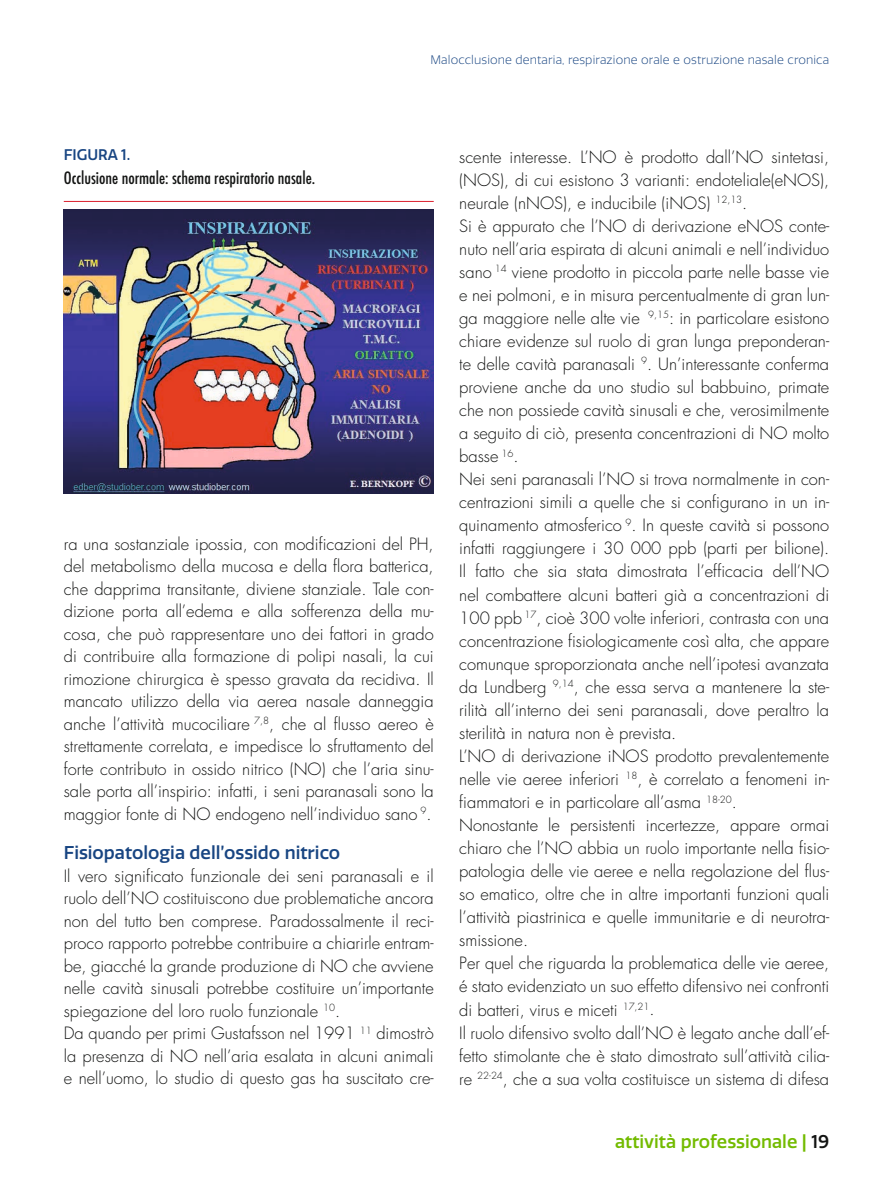
<style>
.page{position:relative;width:893px;height:1191px;background:#fff}
.page>*{position:absolute;margin:0;border:0;box-sizing:border-box;transform-origin:0 0}
.t1{font:500 18px "Quatro";color:#184582}
.t2{font:500 18px "Quatro";color:#73bb00}
.t3{font:300 16.5px/23.1px "Futura Std";color:#131413}
.t4{font:500 condensed 16.5px "Futura";color:#131413}
.t5{font:500 15px "Quatro";color:#184582}
.t6{font:300 12px "Quatro";letter-spacing:.01em;color:#184582}
.s1{color:#131413}
</style>
<div class="page">
<hr style="left:64px;top:201px;width:370px;height:1px;background:#db1d2b">
<img style="left:64px;top:210px;width:370px;height:283px">
<p class="t6" style="left:430px;top:53px;width:400px">Malocclusione dentaria, respirazione orale e ostruzione nasale cronica</p>
<p class="t5" style="left:64px;top:146px;width:68px">FIGURA 1.</p>
<p class="t4" style="left:64px;top:167px;width:253px">Occlusione normale: schema respiratorio nasale.</p>
<p class="t3" style="left:64px;top:533px;width:371px;line-height:22.5px;text-align:justify">ra una sostanziale ipossia, con modificazioni del PH, del metabolismo della mucosa e della flora batterica, che dapprima transitante, diviene stanziale. Tale con‑ dizione porta all’edema e alla sofferenza della mu‑ cosa, che può rappresentare uno dei fattori in grado di contribuire alla formazione di polipi nasali, la cui rimozione chirurgica è spesso gravata da recidiva. Il mancato utilizzo della via aerea nasale danneggia anche l’attività mucociliare <sup>7,8</sup>, che al flusso aereo è strettamente correlata, e impedisce lo sfruttamento del forte contributo in ossido nitrico (NO) che l’aria sinu‑ sale porta all’inspirio: infatti, i seni paranasali sono la maggior fonte di NO endogeno nell’individuo sano <sup>9</sup>.</p>
<p class="t1" style="left:64px;top:842px;width:278px">Fisiopatologia dell’ossido nitrico</p>
<p class="t3" style="left:64px;top:865px;width:371px;line-height:22.5px">Il vero significato funzionale dei seni paranasali e il ruolo dell’NO costituiscono due problematiche ancora non del tutto ben comprese. Paradossalmente il reci‑ proco rapporto potrebbe contribuire a chiarirle entram‑ be, giacché la grande produzione di NO che avviene nelle cavità sinusali potrebbe costituire un’importante spiegazione del loro ruolo funzionale <sup>10</sup>.<br>Da quando per primi Gustafsson nel 1991 <sup>11</sup> dimostrò la presenza di NO nell’aria esalata in alcuni animali e nell’uomo, lo studio di questo gas ha suscitato cre‑</p>
<p class="t3" style="left:459px;top:145px;width:371px">scente interesse. L’NO è prodotto dall’NO sintetasi, (NOS), di cui esistono 3 varianti: endoteliale(eNOS), neurale (nNOS), e inducibile (iNOS) <sup>12,13</sup>.<br>Si è appurato che l’NO di derivazione eNOS conte‑ nuto nell’aria espirata di alcuni animali e nell’individuo sano <sup>14</sup> viene prodotto in piccola parte nelle basse vie e nei polmoni, e in misura percentualmente di gran lun‑ ga maggiore nelle alte vie <sup>9,15</sup>: in particolare esistono chiare evidenze sul ruolo di gran lunga preponderan‑ te delle cavità paranasali <sup>9</sup>. Un’interessante conferma proviene anche da uno studio sul babbuino, primate che non possiede cavità sinusali e che, verosimilmente a seguito di ciò, presenta concentrazioni di NO molto basse <sup>16</sup>.<br>Nei seni paranasali l’NO si trova normalmente in con‑ centrazioni simili a quelle che si configurano in un in‑ quinamento atmosferico <sup>9</sup>. In queste cavità si possono infatti raggiungere i 30 000 ppb (parti per bilione).<br>Il fatto che sia stata dimostrata l’efficacia dell’NO nel combattere alcuni batteri già a concentrazioni di 100 ppb <sup>17</sup>, cioè 300 volte inferiori, contrasta con una concentrazione fisiologicamente così alta, che appare comunque sproporzionata anche nell’ipotesi avanzata da Lundberg <sup>9,14</sup>, che essa serva a mantenere la ste‑ rilità all’interno dei seni paranasali, dove peraltro la sterilità in natura non è prevista.<br>L’NO di derivazione iNOS prodotto prevalentemente nelle vie aeree inferiori <sup>18</sup>, è correlato a fenomeni in‑ fiammatori e in particolare all’asma <sup>18-20</sup>.<br>Nonostante le persistenti incertezze, appare ormai chiaro che l’NO abbia un ruolo importante nella fisio‑ patologia delle vie aeree e nella regolazione del flus‑ so ematico, oltre che in altre importanti funzioni quali l’attività piastrinica e quelle immunitarie e di neurotra‑ smissione.<br>Per quel che riguarda la problematica delle vie aeree, é stato evidenziato un suo effetto difensivo nei confronti di batteri, virus e miceti <sup>17,21</sup>.<br>Il ruolo difensivo svolto dall’NO è legato anche dall’ef‑ fetto stimolante che è stato dimostrato sull’attività cilia‑ re <sup>22-24</sup>, che a sua volta costituisce un sistema di difesa</p>
<p class="t2" style="left:615px;top:1131px;width:216px">attività professionale | <span class="s1">19</span></p>
</div>
